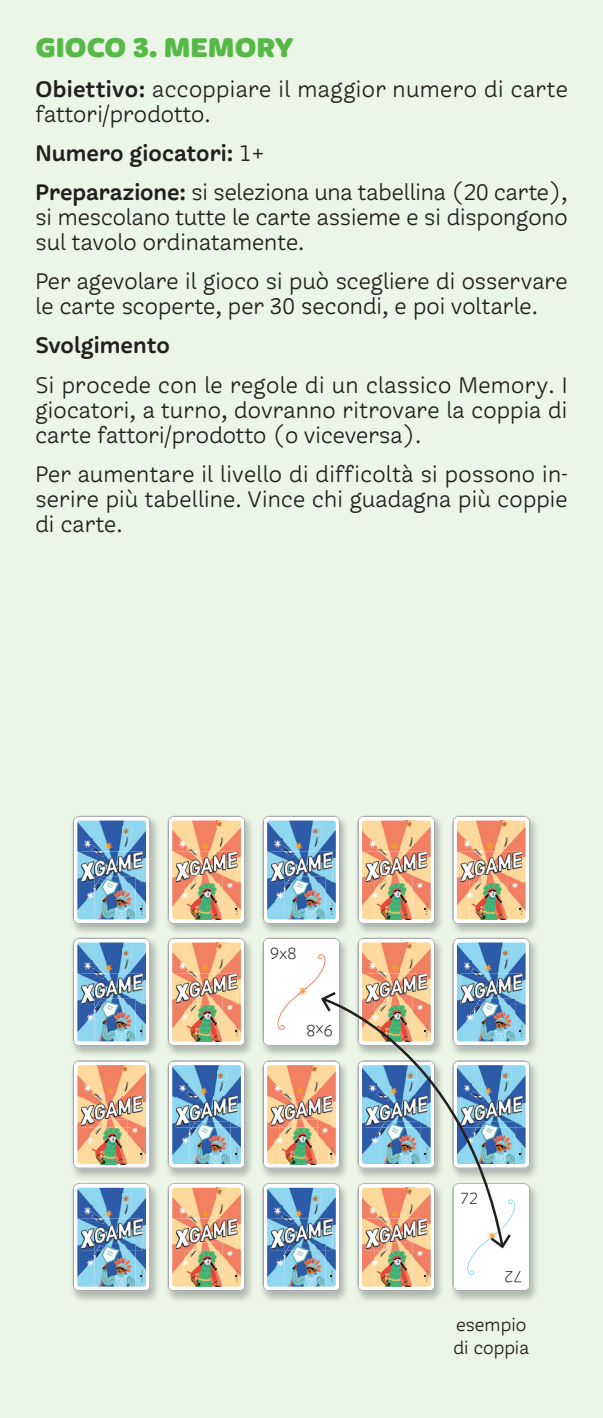
<style>
.page{position:relative;width:603px;height:1418px;background:#fff}
.page>*{position:absolute;margin:0;border:0;box-sizing:border-box;transform-origin:0 0}
.t1{font:900 30px "Freight Round Pro";color:#56b947}
.t2{font:25px/25px "Freight Round Pro";color:#231f20;text-align:justify}
.t3{font:25px "Freight Round Pro Semi";color:#231f20}
.t4{font:20px/22.5px "Freight Round Pro";color:#231f20}
.t5{font:300 18px "Freight Round Pro";color:#231f20}
.s1{font-family:"Freight Round Pro Semi"}
.s2{font-family:"Freight Round Pro"}
</style>
<div class="page">
<div style="left:0;top:0;width:602px;height:1417px;background:#ecf6e8"></div>
<img style="left:72px;top:815px;width:86px;height:240px">
<img style="left:73px;top:816px;width:77px;height:107px">
<div style="left:73px;top:816px;width:77px;height:108px;border:1px solid #bcbdc0;border-radius:6px"></div>
<img style="left:72px;top:1186px;width:86px;height:115px">
<img style="left:73px;top:1183px;width:77px;height:107px">
<div style="left:73px;top:1183px;width:77px;height:108px;border:1px solid #bcbdc0;border-radius:6px"></div>
<img style="left:73px;top:938px;width:77px;height:107px">
<div style="left:73px;top:937px;width:77px;height:108px;border:1px solid #bcbdc0;border-radius:6px"></div>
<img style="left:505px;top:940px;width:32px;height:238px">
<img style="left:454px;top:938px;width:75px;height:107px">
<div style="left:452px;top:937px;width:77px;height:108px;border:1px solid #bcbdc0;border-radius:6px"></div>
<img style="left:262px;top:815px;width:85px;height:240px">
<img style="left:263px;top:816px;width:77px;height:107px">
<div style="left:262px;top:816px;width:78px;height:108px;border:1px solid #bcbdc0;border-radius:6px"></div>
<img style="left:263px;top:1185px;width:77px;height:105px">
<div style="left:262px;top:1183px;width:78px;height:108px;border:1px solid #bcbdc0;border-radius:6px"></div>
<div style="left:262px;top:937px;width:78px;height:108px;border:1px solid #bcbdc0;border-radius:6px"></div>
<img style="left:167px;top:815px;width:85px;height:486px">
<img style="left:168px;top:1060px;width:77px;height:108px">
<div style="left:168px;top:1060px;width:77px;height:108px;border:1px solid #bcbdc0;border-radius:6px"></div>
<svg style="left:505px;top:1060px;width:24px;height:108px;background:#87b4d2"></svg>
<div style="left:452px;top:1060px;width:77px;height:108px;border:1px solid #bcbdc0;border-radius:6px"></div>
<img style="left:357px;top:815px;width:85px;height:486px">
<img style="left:168px;top:816px;width:77px;height:107px">
<div style="left:168px;top:816px;width:77px;height:108px;border:1px solid #bcbdc0;border-radius:6px"></div>
<img style="left:168px;top:1183px;width:77px;height:107px">
<div style="left:168px;top:1183px;width:77px;height:108px;border:1px solid #bcbdc0;border-radius:6px"></div>
<img style="left:168px;top:938px;width:77px;height:107px">
<div style="left:168px;top:937px;width:77px;height:108px;border:1px solid #bcbdc0;border-radius:6px"></div>
<img style="left:358px;top:816px;width:76px;height:107px">
<div style="left:357px;top:816px;width:78px;height:108px;border:1px solid #bcbdc0;border-radius:6px"></div>
<svg style="left:358px;top:1249px;width:76px;height:41px;background:#dab58d"></svg>
<div style="left:357px;top:1183px;width:78px;height:108px;border:1px solid #bcbdc0;border-radius:6px"></div>
<img style="left:453px;top:815px;width:84px;height:118px">
<img style="left:452px;top:816px;width:77px;height:107px">
<div style="left:452px;top:816px;width:77px;height:108px;border:1px solid #bcbdc0;border-radius:6px"></div>
<img style="left:452px;top:1186px;width:85px;height:115px">
<svg style="left:358px;top:938px;width:76px;height:58px;background:#e9b797"></svg>
<div style="left:357px;top:937px;width:78px;height:108px;border:1px solid #bcbdc0;border-radius:6px"></div>
<img style="left:72px;top:1063px;width:86px;height:115px">
<img style="left:73px;top:1062px;width:77px;height:106px">
<div style="left:73px;top:1060px;width:77px;height:108px;border:1px solid #bcbdc0;border-radius:6px"></div>
<img style="left:263px;top:1062px;width:57px;height:106px">
<div style="left:262px;top:1060px;width:78px;height:108px;border:1px solid #bcbdc0;border-radius:6px"></div>
<img style="left:320px;top:996px;width:185px;height:253px">
<svg style="left:263px;top:938px;width:77px;height:107px;background:#f8f7f6"></svg>
<svg style="left:452px;top:1183px;width:77px;height:107px;background:#f5f5f5"></svg>
<p class="t1" style="left:35px;top:29px;width:260px">GIOCO 3. MEMORY</p>
<p class="t2" style="left:35px;top:76px;width:533px"><span class="s1">Obiettivo:</span> accoppiare il maggior numero di carte fattori/prodotto.</p>
<p class="t3" style="left:35px;top:138px;width:230px">Numero giocatori: <span class="s2">1+</span></p>
<p class="t2" style="left:35px;top:179px;width:533px"><span class="s1">Preparazione:</span> si seleziona una tabellina (20 carte), si mescolano tutte le carte assieme e si dispongono sul tavolo ordinatamente.</p>
<p class="t2" style="left:35px;top:269px;width:533px">Per agevolare il gioco si può scegliere di osservare le carte scoperte, per 30 secondi, e poi voltarle.</p>
<p class="t3" style="left:35px;top:330px;width:136px">Svolgimento</p>
<p class="t2" style="left:35px;top:372px;width:533px">Si procede con le regole di un classico Memory. I giocatori, a turno, dovranno ritrovare la coppia di carte fattori/prodotto (o viceversa).</p>
<p class="t2" style="left:35px;top:461px;width:533px">Per aumentare il livello di difficoltà si possono in&shy;serire più tabelline. Vince chi guadagna più coppie di carte.</p>
<p class="t5" style="left:270px;top:941px;width:28px">9x8</p>
<p class="t5" style="left:332px;top:1042px;width:28px;rotate:-180deg">9x8</p>
<p class="t5" style="left:460px;top:1186px;width:19px">72</p>
<p class="t5" style="left:522px;top:1287px;width:19px;rotate:-180deg">72</p>
<p class="t4" style="left:453px;top:1313px;width:77px">esempio di coppia</p>
</div>
